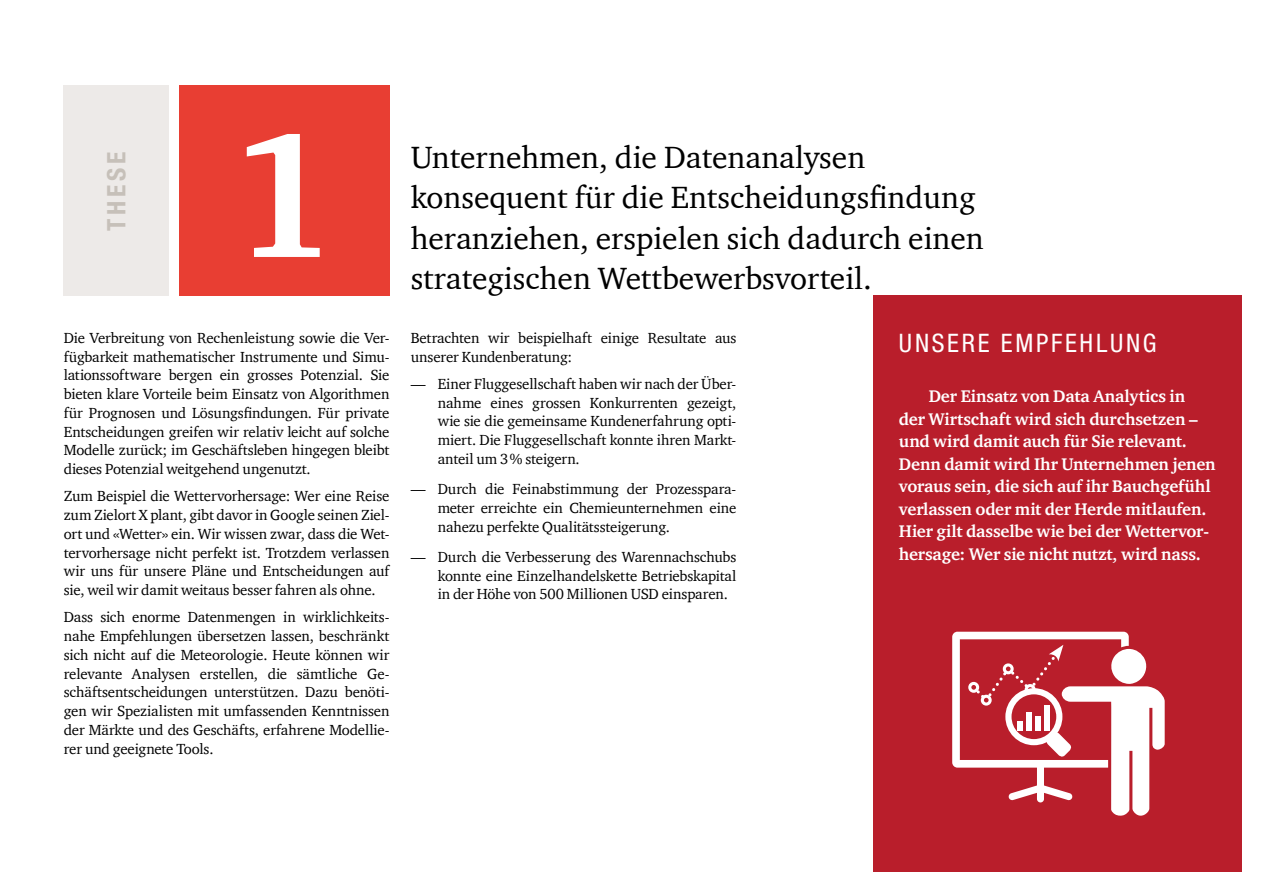
<style>
.page{position:relative;width:1263px;height:893px;background:#fff}
.page>*{position:absolute;margin:0;border:0;box-sizing:border-box;transform-origin:0 0}
.t1{font:700 180px "ITC Charter Com";color:#fff}
.t2{font:31.5px/40.5px "ITC Charter Com";color:#000}
.t3{font:condensed 25.5px "Helvetica Neue LT Std";letter-spacing:.105em;color:#fff}
.t4{font:700 condensed 25.5px "Helvetica Neue LT Std";letter-spacing:.15em;color:#c6c0b9}
.t5{font:700 17.25px/22.5px "ITC Charter Com";letter-spacing:-.01em;color:#fff}
.t6{font:15px/18.8px "ITC Charter Com";letter-spacing:-.01em;color:#000;text-align:justify}
</style>
<div class="page">
<div style="left:179px;top:85px;width:210px;height:210px;background:#e83e33"></div>
<div style="left:64px;top:85px;width:105px;height:210px;background:#edeae8"></div>
<div style="left:873px;top:295px;width:369px;height:577px;background:#b91e2b"></div>
<svg style="left:952px;top:632px;width:213px;height:184px"></svg>
<div style="left:1017px;top:721px;width:6px;height:9px;background:#fff"></div>
<div style="left:1026px;top:712px;width:6px;height:18px;background:#fff"></div>
<div style="left:1035px;top:716px;width:6px;height:14px;background:#fff"></div>
<div style="left:1044px;top:705px;width:6px;height:25px;background:#fff"></div>
<h3 class="t4" style="left:101px;top:231px;width:81px;rotate:-90deg">THESE</h3>
<h1 class="t1" style="left:232px;top:84px;width:106px">1</h1>
<p class="t6" style="left:64px;top:328px;width:327px">Die Verbreitung von Rechenleistung sowie die Ver&shy;fügbarkeit mathematischer Instrumente und Simu&shy;lationssoftware bergen ein grosses Potenzial. Sie bieten klare Vorteile beim Einsatz von Algorithmen für Prognosen und Lösungsfindungen. Für private Entscheidungen greifen wir relativ leicht auf solche Modelle zurück; im Geschäftsleben hingegen bleibt dieses Potenzial weitgehend ungenutzt.</p>
<p class="t6" style="left:64px;top:487px;width:327px">Zum Beispiel die Wettervorhersage: Wer eine Reise zum Zielort X plant, gibt davor in Google seinen Ziel&shy;ort und «Wetter» ein. Wir wissen zwar, dass die Wet&shy;tervorhersage nicht perfekt ist. Trotzdem verlassen wir uns für unsere Pläne und Entscheidungen auf sie, weil wir damit weitaus besser fahren als ohne.</p>
<p class="t6" style="left:64px;top:608px;width:327px">Dass sich enorme Datenmengen in wirklichkeits&shy;nahe Empfehlungen übersetzen lassen, beschränkt sich nicht auf die Meteorologie. Heute können wir relevante Analysen erstellen, die sämtliche Ge&shy;schäftsentscheidungen unterstützen. Dazu benöti&shy;gen wir Spezialisten mit umfassenden Kenntnissen der Märkte und des Geschäfts, erfahrene Modellie&shy;rer und geeignete Tools.</p>
<h2 class="t2" style="left:411px;top:136px;width:574px">Unternehmen, die Datenanalysen konsequent für die Entscheidungsfindung heranziehen, erspielen sich dadurch einen strategischen Wettbewerbsvorteil.</h2>
<p class="t6" style="left:411px;top:328px;width:327px">Betrachten wir beispielhaft einige Resultate aus unserer Kundenberatung:</p>
<p class="t6" style="left:438px;top:374px;width:300px;text-indent:-27px">— Einer Fluggesellschaft haben wir nach der Über&shy;nahme eines grossen Konkurrenten gezeigt, wie sie die gemeinsame Kundenerfahrung opti&shy;miert. Die Fluggesellschaft konnte ihren Markt&shy;anteil um 3% steigern.</p>
<p class="t6" style="left:438px;top:479px;width:300px;text-indent:-27px">— Durch die Feinabstimmung der Prozesspara&shy;meter erreichte ein Chemieunternehmen eine nahezu perfekte Qualitätssteigerung.</p>
<p class="t6" style="left:438px;top:547px;width:300px;text-indent:-27px">— Durch die Verbesserung des Warennachschubs konnte eine Einzelhandelskette Betriebskapital in der Höhe von 500 Millionen USD einsparen.</p>
<h3 class="t3" style="left:899px;top:328px;width:259px">UNSERE EMPFEHLUNG</h3>
<p class="t5" style="left:899px;top:385px;width:318px;text-indent:30px">Der Einsatz von Data Analytics in<br>der Wirtschaft wird sich durchsetzen – und wird damit auch für Sie relevant.<br>Denn damit wird Ihr Unternehmen jenen voraus sein, die sich auf ihr Bauchgefühl verlassen oder mit der Herde mitlaufen.<br>Hier gilt dasselbe wie bei der Wettervor&shy;hersage: Wer sie nicht nutzt, wird nass.</p>
</div>
